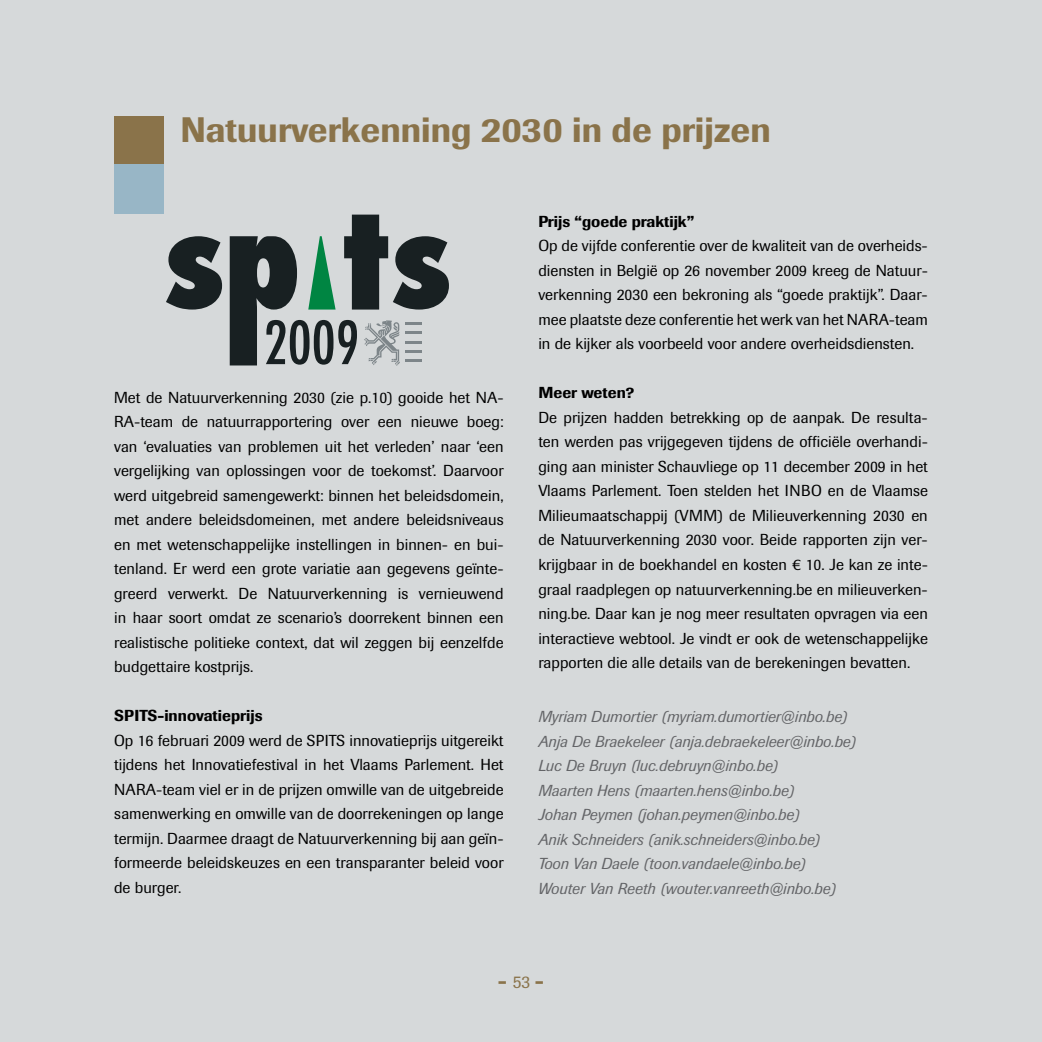
<style>
.page{position:relative;width:1042px;height:1042px;background:#d6d9da}
.page>*{position:absolute;margin:0;border:0;box-sizing:border-box;transform-origin:0 0}
.t1{font:500 35px "Imago";color:#8a734a}
.t2{font:500 21px "Imago";color:#8a734a}
.t3{font:15.75px/24.5px "Imago";color:#000;text-align:justify}
.t4{font:italic 15.75px/24.5px "Imago";letter-spacing:-.005em;color:#636467}
.t5{font:500 15.75px "Imago";color:#000}
.s1{font-weight:400;font-size:17.5px}
</style>
<div class="page">
<div style="left:114px;top:116px;width:50px;height:49px;background:#8a734a"></div>
<div style="left:114px;top:164px;width:50px;height:49px;background:#98b6c6"></div>
<svg style="left:166px;top:236px;width:56px;height:73px"></svg>
<svg style="left:230px;top:215px;width:219px;height:151px"></svg>
<hr style="left:405px;top:359px;width:17px;height:3px;background:#7d8589">
<h1 class="t1" style="left:180px;top:109px;width:592px">Natuurverkenning 2030 in de prijzen</h1>
<p class="t3" style="left:114px;top:385px;width:391px">Met de Natuurverkenning 2030 (zie p.10) gooide het NA-RA-team de natuurrapportering over een nieuwe boeg: van ‘evaluaties van problemen uit het verleden’ naar ‘een vergelijking van oplossingen voor de toekomst’. Daarvoor werd uitgebreid samengewerkt: binnen het beleidsdomein, met andere beleidsdomeinen, met andere beleidsniveaus en met wetenschappelijke instellingen in binnen- en bui&shy;tenland. Er werd een grote variatie aan gegevens geïnte&shy;greerd verwerkt. De Natuurverkenning is vernieuwend in haar soort omdat ze scenario’s doorrekent binnen een realistische politieke context, dat wil zeggen bij eenzelfde budgettaire kostprijs.</p>
<p class="t5" style="left:114px;top:706px;width:150px">SPITS-innovatieprijs</p>
<p class="t3" style="left:114px;top:728px;width:391px">Op 16 februari 2009 werd de SPITS innovatieprijs uitgereikt tijdens het Innovatiefestival in het Vlaams Parlement. Het NARA-team viel er in de prijzen omwille van de uitgebreide samenwerking en omwille van de doorrekeningen op lange termijn. Daarmee draagt de Natuurverkenning bij aan geïn&shy;formeerde beleidskeuzes en een transparanter beleid voor de burger.</p>
<p class="t5" style="left:538px;top:212px;width:157px">Prijs “goede praktijk”</p>
<p class="t3" style="left:538px;top:234px;width:391px">Op de vijfde conferentie over de kwaliteit van de overheids&shy;diensten in België op 26 november 2009 kreeg de Natuur&shy;verkenning 2030 een bekroning als “goede praktijk”. Daar&shy;mee plaatste deze conferentie het werk van het NARA-team in de kijker als voorbeeld voor andere overheidsdiensten.</p>
<p class="t5" style="left:538px;top:383px;width:98px">Meer weten?</p>
<p class="t3" style="left:538px;top:405px;width:391px">De prijzen hadden betrekking op de aanpak. De resulta&shy;ten werden pas vrijgegeven tijdens de officiële overhandi&shy;ging aan minister Schauvliege op 11 december 2009 in het Vlaams Parlement. Toen stelden het INBO en de Vlaamse Milieumaatschappij (VMM) de Milieuverkenning 2030 en de Natuurverkenning 2030 voor. Beide rapporten zijn ver&shy;krijgbaar in de boekhandel en kosten € 10. Je kan ze inte&shy;graal raadplegen op natuurverkenning.be en milieuverken&shy;ning.be. Daar kan je nog meer resultaten opvragen via een interactieve webtool. Je vindt er ook de wetenschappelijke rapporten die alle details van de berekeningen bevatten.</p>
<p class="t4" style="left:538px;top:704px;width:320px">Myriam Dumortier (myriam.dumortier@inbo.be)<br>Anja De Braekeleer (anja.debraekeleer@inbo.be)<br>Luc De Bruyn (luc.debruyn@inbo.be)<br>Maarten Hens (maarten.hens@inbo.be)<br>Johan Peymen (johan.peymen@inbo.be)<br>Anik Schneiders (anik.schneiders@inbo.be)<br>Toon Van Daele (toon.vandaele@inbo.be)<br>Wouter Van Reeth (wouter.vanreeth@inbo.be)</p>
<h2 class="t2" style="left:498px;top:968px;width:48px">- <span class="s1">53</span> -</h2>
</div>
